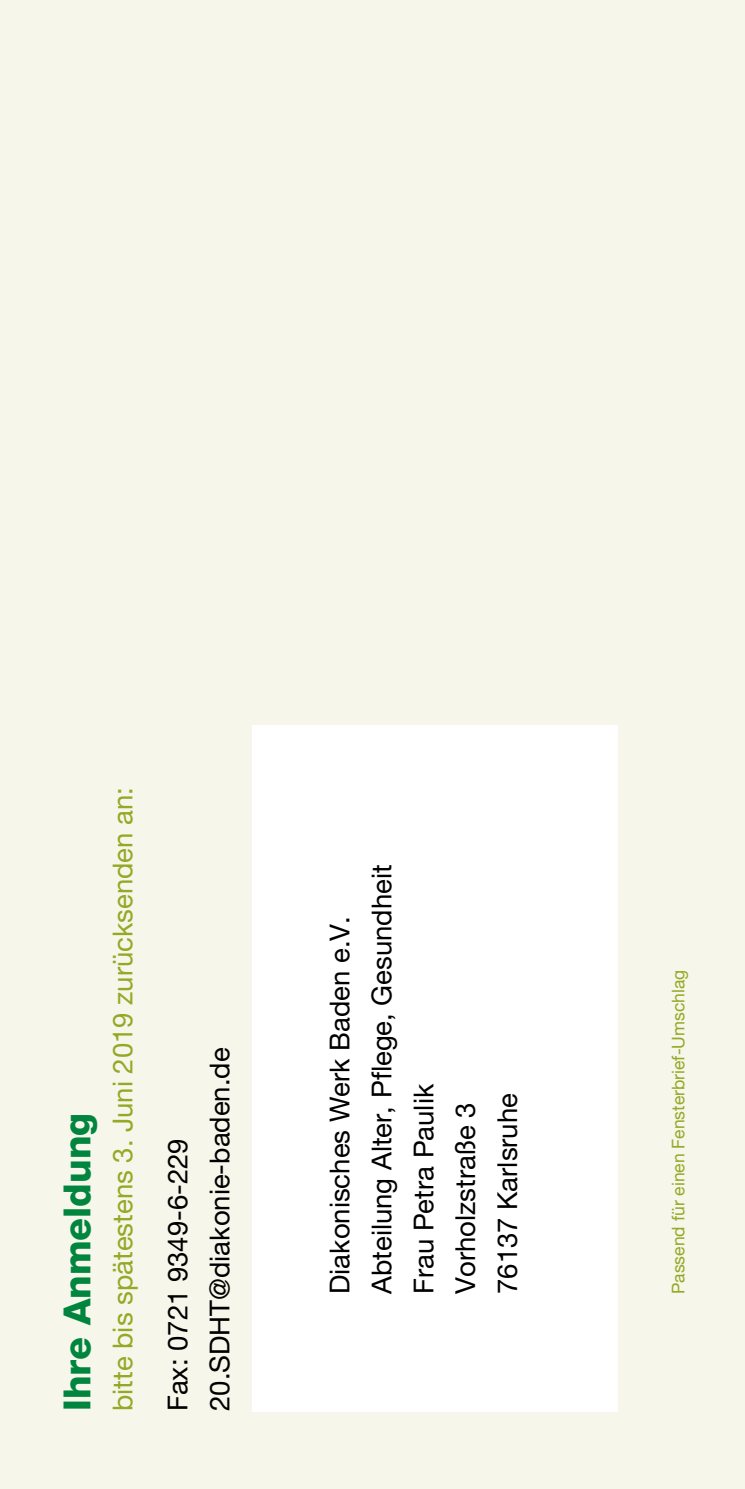
<style>
.page{position:relative;width:745px;height:1489px;background:#fff}
.page>*{position:absolute;margin:0;border:0;box-sizing:border-box;transform-origin:0 0}
.t1{font:800 37.5px "Helvetica Neue LT Pro";color:#00853e}
.t2{font:27.5px/41.8px "Helvetica Neue LT Pro";color:#000}
.t3{font:27.5px "Helvetica Neue LT Pro";color:#96a825}
.t4{font:17.5px "Helvetica Neue LT Pro";color:#96a825}
</style>
<div class="page">
<div style="left:0;top:0;width:744px;height:1488px;background:#f6f6eb"></div>
<div style="left:252px;top:725px;width:365px;height:685px;background:#fff"></div>
<h1 class="t1" style="left:55px;top:1410px;width:300px;rotate:-90deg">Ihre Anmeldung</h1>
<p class="t3" style="left:106px;top:1410px;width:625px;rotate:-90deg">bitte bis spätestens 3. Juni 2019 zurücksenden an:</p>
<p class="t2" style="left:156px;top:1410px;width:365px;rotate:-90deg">Fax: 0721 9349-6-229<br>20.SDHT@diakonie-baden.de</p>
<p class="t2" style="left:318px;top:1293px;width:431px;rotate:-90deg">Diakonisches Werk Baden e.V.<br>Abteilung Alter, Pflege, Gesundheit<br>Frau Petra Paulik<br>Vorholzstraße 3<br>76137 Karlsruhe</p>
<p class="t4" style="left:667px;top:1293px;width:326px;rotate:-90deg">Passend für einen Fensterbrief-Umschlag</p>
</div>
